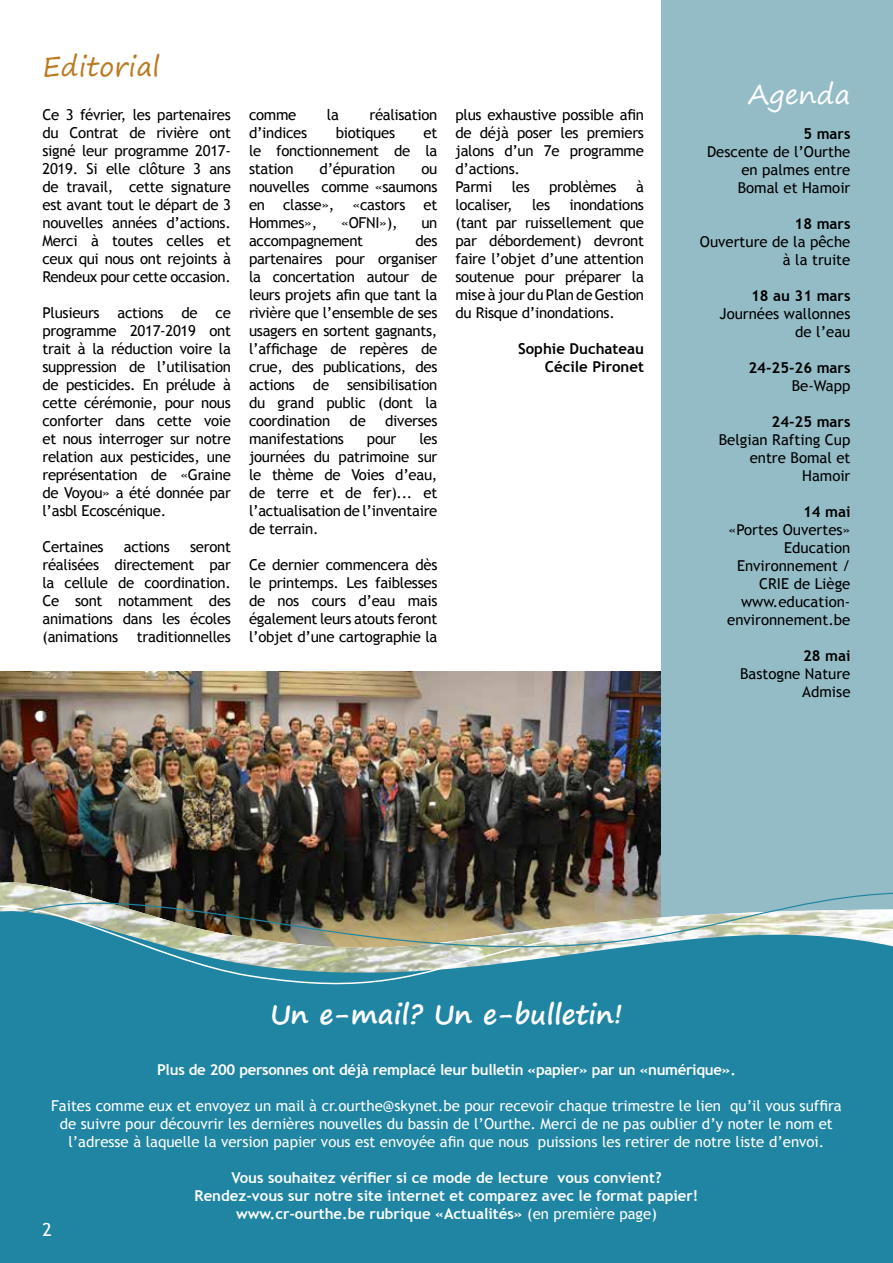
<style>
.page{position:relative;width:893px;height:1263px;background:#fff}
.page>*{position:absolute;margin:0;border:0;box-sizing:border-box;transform-origin:0 0}
.t1{font:700 27px "Segoe Print";color:#fff}
.t2{font:27px "Segoe Print";color:#bb7a21}
.t3{font:27px "Segoe Print";color:#fff}
.t4{font:18px "Trebuchet MS";color:#fff}
.t5{font:15px/18px "Trebuchet MS";letter-spacing:-.02em;color:#000;text-align:justify}
.t6{font:15px/18px "Trebuchet MS";color:#fff;text-align:center}
.t7{font:15px/18px "Trebuchet MS";color:#000;text-align:right}
.t8{font:700 15px/18px "Trebuchet MS";color:#fff;text-align:center}
.t9{font:700 15px/18px "Trebuchet MS";color:#000;text-align:right}
.t10{font:700 15px "Trebuchet MS";letter-spacing:-.02em;color:#fff}
.s1{font-weight:400}
</style>
<div class="page">
<img style="left:0;top:672px;width:662px;height:196px">
<div style="left:662px;top:0;width:231px;height:1078px;background:#94bcc6"></div>
<svg style="left:0;top:868px;width:662px;height:14px;background:#2c2823"></svg>
<img style="left:0;top:882px;width:662px;height:9px">
<svg style="left:0;top:891px;width:893px;height:372px;background:#33899f"></svg>
<h1 class="t2" style="left:43px;top:42px;width:119px">Editorial</h1>
<p class="t5" style="left:43px;top:105px;width:190px">Ce 3 février, les partenaires du Contrat de rivière ont signé leur programme 2017- 2019. Si elle clôture 3 ans de travail, cette signature est avant tout le départ de 3 nouvelles années d’actions.<br>Merci à toutes celles et ceux qui nous ont rejoints à Rendeux pour cette occasion.</p>
<p class="t5" style="left:43px;top:303px;width:190px">Plusieurs actions de ce programme 2017-2019 ont trait à la réduction voire la suppression de l’utilisation de pesticides. En prélude à cette cérémonie, pour nous conforter dans cette voie et nous interroger sur notre relation aux pesticides, une représentation de «Graine de Voyou» a été donnée par l’asbl Ecoscénique.</p>
<p class="t5" style="left:43px;top:537px;width:63px">Certaines</p>
<p class="t5" style="left:124px;top:537px;width:48px">actions</p>
<p class="t5" style="left:43px;top:537px;width:190px;text-indent:148px">seront réalisées directement par la cellule de coordination.<br>Ce sont notamment des animations dans les écoles (animations traditionnelles</p>
<p class="t5" style="left:249px;top:105px;width:49px">comme</p>
<p class="t5" style="left:327px;top:105px;width:13px">la</p>
<p class="t5" style="left:369px;top:105px;width:69px">réalisation</p>
<p class="t5" style="left:249px;top:123px;width:60px">d’indices</p>
<p class="t5" style="left:336px;top:123px;width:61px">biotiques</p>
<p class="t5" style="left:249px;top:123px;width:190px;text-indent:175px">et le fonctionnement de la station</p>
<p class="t5" style="left:320px;top:159px;width:77px">d’épuration</p>
<p class="t5" style="left:249px;top:159px;width:190px;text-indent:172px">ou nouvelles comme «saumons en classe», «castors et Hommes»,</p>
<p class="t5" style="left:341px;top:213px;width:58px">«OFNI»),</p>
<p class="t5" style="left:421px;top:213px;width:18px">un</p>
<p class="t5" style="left:249px;top:231px;width:116px">accompagnement</p>
<p class="t5" style="left:249px;top:231px;width:190px;text-indent:166px">des partenaires pour organiser la concertation autour de leurs projets afin que tant la rivière que l’ensemble de ses usagers en sortent gagnants, l’affichage de repères de crue, des publications, des actions de sensibilisation du grand public (dont la coordination</p>
<p class="t5" style="left:350px;top:411px;width:18px">de</p>
<p class="t5" style="left:385px;top:411px;width:54px">diverses</p>
<p class="t5" style="left:249px;top:429px;width:190px;text-indent:170px">les journées du patrimoine sur le thème de Voies d’eau, de terre et de fer)... et l’actualisation de l’inventaire de terrain.</p>
<p class="t5" style="left:249px;top:555px;width:190px">Ce dernier commencera dès le printemps. Les faiblesses de nos cours d’eau mais également leurs atouts feront l’objet d’une cartographie la</p>
<p class="t5" style="left:249px;top:429px;width:97px">manifestations</p>
<p class="t5" style="left:367px;top:429px;width:31px">pour</p>
<p class="t5" style="left:455px;top:105px;width:190px;text-align:left">plus exhaustive possible afin de déjà poser les premiers jalons d’un 7e programme d’actions.<br>Parmi</p>
<p class="t5" style="left:512px;top:177px;width:20px">les</p>
<p class="t5" style="left:549px;top:177px;width:69px">problèmes</p>
<p class="t5" style="left:636px;top:177px;width:9px">à</p>
<p class="t5" style="left:455px;top:195px;width:190px;text-indent:114px">inondations (tant par ruissellement que par débordement) devront faire l’objet d’une attention soutenue pour préparer la mise à jour du Plan de Gestion du Risque d’inondations.</p>
<p class="t9" style="left:518px;top:339px;width:127px">Sophie Duchateau<br>Cécile Pironet</p>
<p class="t5" style="left:455px;top:195px;width:59px">localiser,</p>
<p class="t5" style="left:532px;top:195px;width:20px">les</p>
<h1 class="t3" style="left:748px;top:71px;width:104px">Agenda</h1>
<p class="t9" style="left:803px;top:124px;width:49px">5 mars</p>
<p class="t5" style="left:738px;top:143px;width:114px;text-indent:-31px">Descente de l’Ourthe en palmes entre Bomal et Hamoir</p>
<p class="t9" style="left:795px;top:214px;width:57px">18 mars</p>
<p class="t7" style="left:700px;top:233px;width:152px">Ouverture de la pêche à la truite</p>
<p class="t9" style="left:751px;top:286px;width:101px">18 au 31 mars</p>
<p class="t7" style="left:719px;top:305px;width:132px">Journées wallonnes de l’eau</p>
<p class="t9" style="left:748px;top:358px;width:104px">24-25-26 mars</p>
<p class="t5" style="left:792px;top:377px;width:60px">Be-Wapp</p>
<p class="t9" style="left:771px;top:412px;width:80px">24-25 mars</p>
<p class="t7" style="left:719px;top:431px;width:133px">Belgian Rafting Cup entre Bomal et<br>Hamoir</p>
<p class="t9" style="left:803px;top:502px;width:49px">14 mai</p>
<p class="t7" style="left:727px;top:521px;width:125px">«Portes Ouvertes»<br>Education<br>Environnement /<br>CRIE de Liège www.education&shy;environnement.be</p>
<p class="t9" style="left:803px;top:646px;width:49px">28 mai</p>
<p class="t7" style="left:740px;top:665px;width:112px">Bastogne Nature<br>Admise</p>
<h1 class="t1" style="left:270px;top:990px;width:354px">Un e-mail? Un e-bulletin!</h1>
<p class="t10" style="left:157px;top:1060px;width:580px">Plus de 200 personnes ont déjà remplacé leur bulletin «papier» par un «numérique».</p>
<p class="t6" style="left:51px;top:1097px;width:792px">Faites comme eux et envoyez un mail à cr.ourthe@skynet.be pour recevoir chaque trimestre le lien qu’il vous suffira de suivre pour découvrir les dernières nouvelles du bassin de l’Ourthe. Merci de ne pas oublier d’y noter le nom et l’adresse à laquelle la version papier vous est envoyée afin que nous puissions les retirer de notre liste d’envoi.</p>
<p class="t8" style="left:195px;top:1168px;width:505px">Vous souhaitez vérifier si ce mode de lecture vous convient?<br>Rendez-vous sur notre site internet et comparez avec le format papier! www.cr-ourthe.be rubrique «Actualités» <span class="s1">(en première page)</span></p>
<p class="t4" style="left:43px;top:1219px;width:11px">2</p>
</div>
